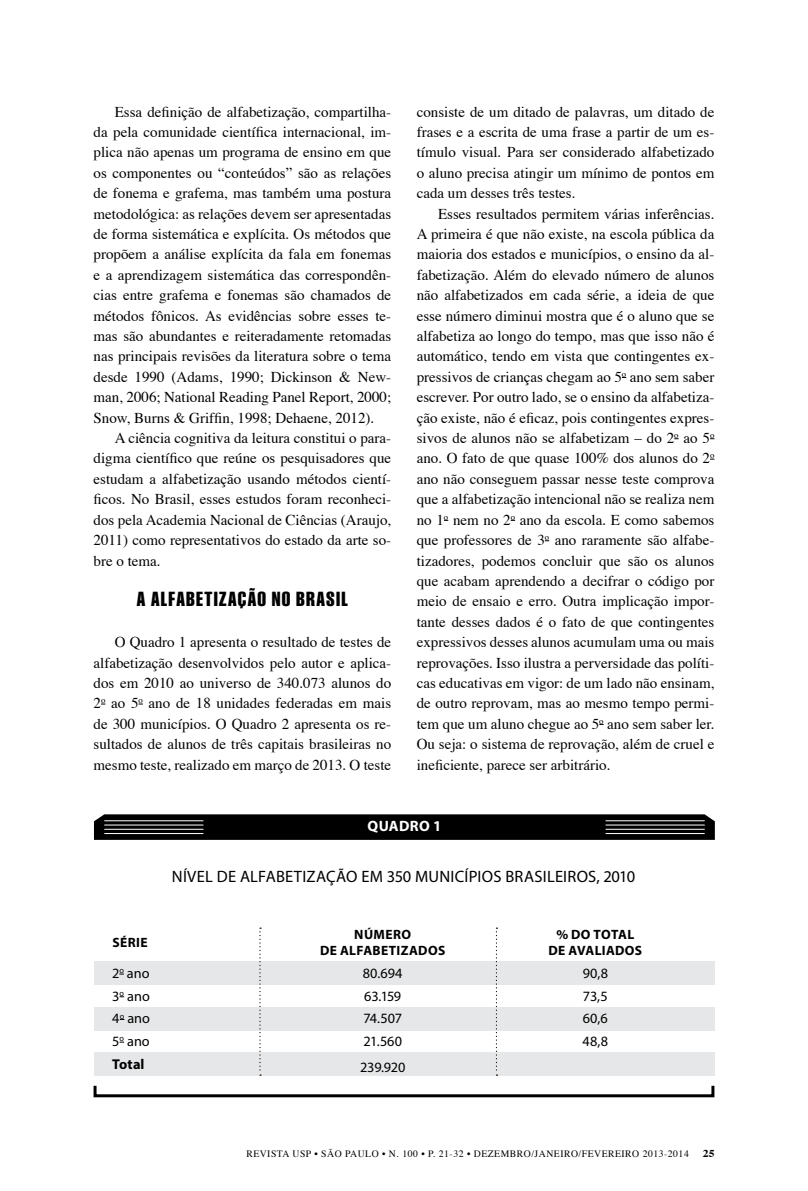
<style>
.page{position:relative;width:808px;height:1191px;background:#fff}
.page>*{position:absolute;margin:0;border:0;box-sizing:border-box;transform-origin:0 0}
.t1{font:700 21px "Smart Sans Std";letter-spacing:.06em;color:#000}
.t2{font:16.5px "Myriad Pro";letter-spacing:.015em;color:#000}
.t3{font:15px/20.4px "Times";color:#000;text-align:justify}
.t4{font:700 15px "Myriad Pro";letter-spacing:.02em;color:#fff}
.t5{font:14.25px "Myriad Pro";color:#000}
.t6{font:700 14.25px "Myriad Pro";letter-spacing:.005em;color:#000}
.t7{font:700 13.5px/16.5px "Myriad Pro";letter-spacing:.03em;color:#000}
.t8{font:700 10.5px "Times";color:#000;scale:1.1 1}
.t9{font:9.75px "Times";letter-spacing:.05em;color:#000}
</style>
<div class="page">
<div style="left:94px;top:961px;width:621px;height:24px;background:#e6e7e8"></div>
<div style="left:94px;top:1007px;width:621px;height:23px;background:#e6e7e8"></div>
<div style="left:94px;top:1052px;width:621px;height:23px;background:#e6e7e8"></div>
<div style="left:94px;top:1084px;width:620px;height:13px;border:3px solid #000"></div>
<svg style="left:259px;top:927px;width:2px;height:148px"></svg>
<svg style="left:496px;top:927px;width:1px;height:148px"></svg>
<svg style="left:94px;top:814px;width:621px;height:26px;background:#090909"></svg>
<hr style="left:104px;top:820px;width:99px;height:1px;background:#fff">
<hr style="left:104px;top:824px;width:99px;height:1px;background:#fff">
<hr style="left:104px;top:829px;width:99px;height:1px;background:#fff">
<hr style="left:104px;top:833px;width:99px;height:1px;background:#fff">
<hr style="left:606px;top:820px;width:99px;height:1px;background:#fff">
<hr style="left:606px;top:824px;width:99px;height:1px;background:#fff">
<hr style="left:606px;top:829px;width:99px;height:1px;background:#fff">
<hr style="left:606px;top:833px;width:99px;height:1px;background:#fff">
<p class="t3" style="left:94px;top:100px;width:299px;text-indent:21px">Essa definição de alfabetização, compartilha&shy;da pela comunidade científica internacional, im&shy;plica não apenas um programa de ensino em que os componentes ou “conteúdos” são as relações de fonema e grafema, mas também uma postura metodológica: as relações devem ser apresentadas de forma sistemática e explícita. Os métodos que propõem a análise explícita da fala em fonemas e a aprendizagem sistemática das correspondên&shy;cias entre grafema e fonemas são chamados de métodos fônicos. As evidências sobre esses te&shy;mas são abundantes e reiteradamente retomadas nas principais revisões da literatura sobre o tema desde 1990 (Adams, 1990; Dickinson &amp; New&shy;man, 2006; National Reading Panel Report, 2000; Snow, Burns &amp; Griffin, 1998; Dehaene, 2012).</p>
<p class="t3" style="left:94px;top:426px;width:299px;text-indent:21px">A ciência cognitiva da leitura constitui o para&shy;digma científico que reúne os pesquisadores que estudam a alfabetização usando métodos cientí&shy;ficos. No Brasil, esses estudos foram reconheci&shy;dos pela Academia Nacional de Ciências (Araujo, 2011) como representativos do estado da arte so&shy;bre o tema.</p>
<h1 class="t1" style="left:137px;top:587px;width:213px">A ALFABETIZAÇÃO NO BRASIL</h1>
<p class="t3" style="left:94px;top:630px;width:299px;text-indent:21px">O Quadro 1 apresenta o resultado de testes de alfabetização desenvolvidos pelo autor e aplica&shy;dos em 2010 ao universo de 340.073 alunos do 2<sup>o</sup> ao 5<sup>o</sup> ano de 18 unidades federadas em mais de 300 municípios. O Quadro 2 apresenta os re&shy;sultados de alunos de três capitais brasileiras no mesmo teste, realizado em março de 2013. O teste</p>
<p class="t3" style="left:417px;top:100px;width:299px">consiste de um ditado de palavras, um ditado de frases e a escrita de uma frase a partir de um es&shy;tímulo visual. Para ser considerado alfabetizado o aluno precisa atingir um mínimo de pontos em cada um desses três testes.</p>
<p class="t3" style="left:417px;top:202px;width:299px;text-indent:21px">Esses resultados permitem várias inferências.<br>A primeira é que não existe, na escola pública da maioria dos estados e municípios, o ensino da al&shy;fabetização. Além do elevado número de alunos não alfabetizados em cada série, a ideia de que esse número diminui mostra que é o aluno que se alfabetiza ao longo do tempo, mas que isso não é automático, tendo em vista que contingentes ex&shy;pressivos de crianças chegam ao 5<sup>o</sup> ano sem saber escrever. Por outro lado, se o ensino da alfabetiza&shy;ção existe, não é eficaz, pois contingentes expres&shy;sivos de alunos não se alfabetizam – do 2<sup>o</sup> ao 5<sup>o </sup>ano. O fato de que quase 100% dos alunos do 2<sup>o </sup>ano não conseguem passar nesse teste comprova que a alfabetização intencional não se realiza nem no 1<sup>o</sup> nem no 2<sup>o</sup> ano da escola. E como sabemos que professores de 3<sup>o</sup> ano raramente são alfabe&shy;tizadores, podemos concluir que são os alunos que acabam aprendendo a decifrar o código por meio de ensaio e erro. Outra implicação impor&shy;tante desses dados é o fato de que contingentes expressivos desses alunos acumulam uma ou mais reprovações. Isso ilustra a perversidade das políti&shy;cas educativas em vigor: de um lado não ensinam, de outro reprovam, mas ao mesmo tempo permi&shy;tem que um aluno chegue ao 5<sup>o</sup> ano sem saber ler.<br>Ou seja: o sistema de reprovação, além de cruel e ineficiente, parece ser arbitrário.</p>
<p class="t4" style="left:368px;top:816px;width:75px">QUADRO 1</p>
<p class="t2" style="left:172px;top:866px;width:267px">NÍVEL DE ALFAB ETIZAÇÃO EM 350 MUNIC</p>
<p class="t2" style="left:464px;top:866px;width:172px">ÍPIOS BRASILEIROS, 2010</p>
<p class="t7" style="left:112px;top:933px;width:23px">SÉRIE</p>
<p class="t7" style="left:320px;top:925px;width:64px;text-indent:34px">NÚMERO<br>DE ALFABETI</p>
<p class="t7" style="left:401px;top:942px;width:19px">ZADOS</p>
<p class="t7" style="left:548px;top:925px;width:55px;text-indent:8px">% DO TOTAL<br>DE AVALIADOS</p>
<p class="t5" style="left:112px;top:964px;width:39px">2<sup>O</sup> ANO</p>
<p class="t5" style="left:363px;top:964px;width:41px">80.694</p>
<p class="t5" style="left:583px;top:964px;width:27px">90,8</p>
<p class="t5" style="left:112px;top:987px;width:39px">3<sup>O</sup> ANO</p>
<p class="t5" style="left:364px;top:987px;width:39px">63.159</p>
<p class="t5" style="left:583px;top:987px;width:26px">73,5</p>
<p class="t5" style="left:112px;top:1009px;width:39px">4<sup>O</sup> ANO</p>
<p class="t5" style="left:363px;top:1009px;width:40px">74.507</p>
<p class="t5" style="left:583px;top:1009px;width:27px">60,6</p>
<p class="t5" style="left:112px;top:1032px;width:39px">5<sup>O</sup> ANO</p>
<p class="t5" style="left:363px;top:1032px;width:40px">21.560</p>
<p class="t5" style="left:583px;top:1032px;width:27px">48,8</p>
<p class="t6" style="left:112px;top:1054px;width:34px">TOTAL</p>
<p class="t5" style="left:360px;top:1058px;width:47px">239.920</p>
<p class="t9" style="left:246px;top:1144px;width:444px">REVISTA USP • São Paulo • n. 100 • p. 21-32 • DEZEMBRO/JANEIRO/FEVEREIRO 2013-2014</p>
<p class="t8" style="left:703px;top:1143px;width:12px">25</p>
</div>
